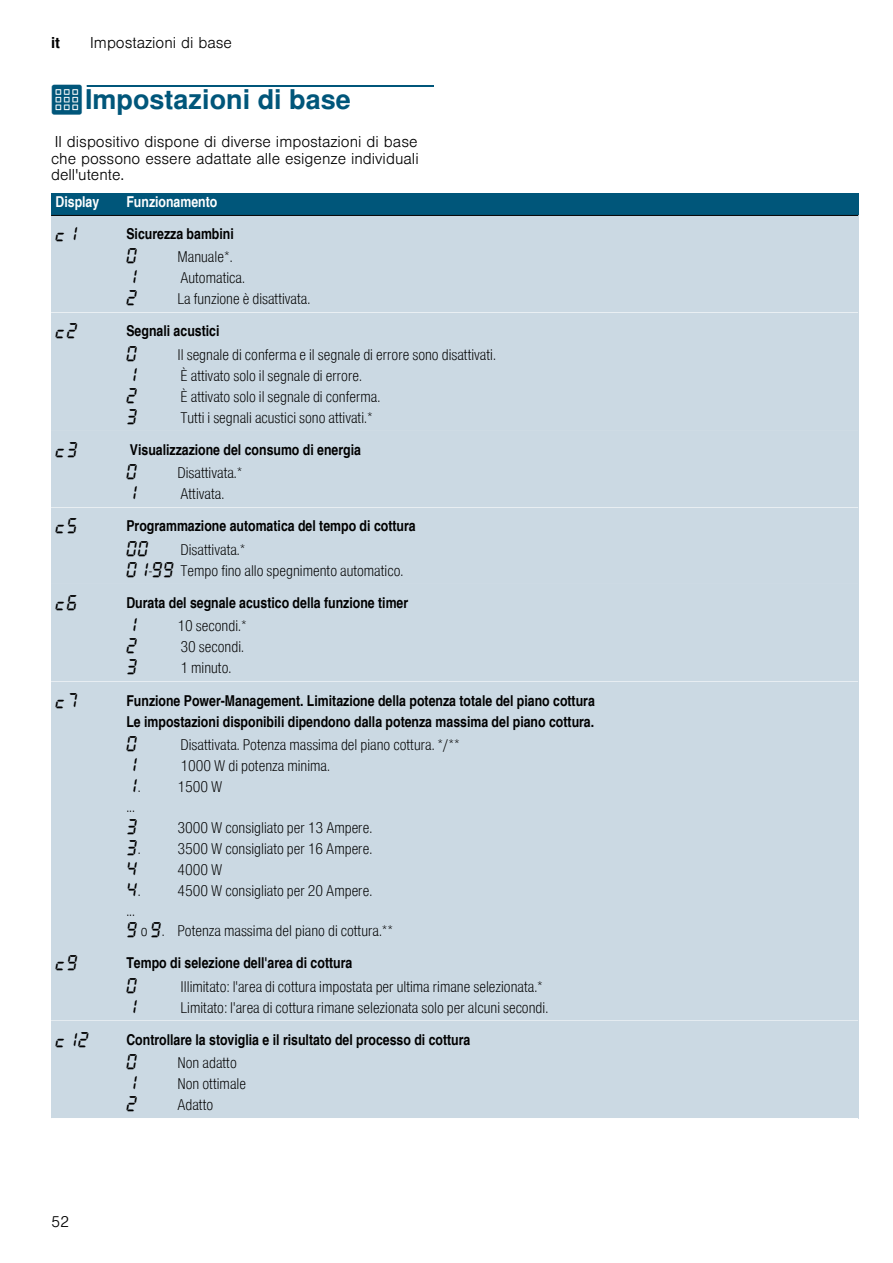
<style>
.page{position:relative;width:893px;height:1263px;background:#fff}
.page>*{position:absolute;margin:0;border:0;box-sizing:border-box;transform-origin:0 0}
.t1{font:700 27px "Nimbus San L";color:#00567a}
.t2{font:16.5px "BSH Symb All";color:#000}
.t3{font:15px/21px "Nimbus San L Lig Con";color:#000}
.t4{font:15px/21px "Nimbus San L Bol Con";color:#000}
.t5{font:300 15px/16.5px "Nimbus San L";color:#000;text-align:justify}
.t6{font:15px "Nimbus San L Bol Con";color:#fff}
.t7{font:700 15px "Nimbus San L";color:#000}
.s1{font-family:"BSH Symb PG2";font-weight:400}
.s2{font-family:"BSH Symb All";font-size:16.5px}
.s3{font-family:"Nimbus San L Lig Con";font-size:15px}
</style>
<div class="page">
<div style="left:87px;top:85px;width:347px;height:2px;border:1px solid #00567a"></div>
<div style="left:51px;top:193px;width:71px;height:22px;background:#00567a"></div>
<div style="left:122px;top:193px;width:736px;height:22px;background:#00567a"></div>
<div style="left:51px;top:215px;width:71px;height:98px;background:#cbd9e3"></div>
<div style="left:122px;top:215px;width:736px;height:32px;background:#cbd9e3"></div>
<div style="left:122px;top:247px;width:736px;height:66px;background:#cbd9e3"></div>
<hr style="left:51px;top:215px;width:807px;height:1px;background:#000">
<hr style="left:51px;top:312px;width:807px;height:1px;background:#fff">
<div style="left:51px;top:313px;width:71px;height:118px;background:#cbd9e3"></div>
<div style="left:122px;top:313px;width:736px;height:31px;background:#cbd9e3"></div>
<div style="left:122px;top:344px;width:736px;height:87px;background:#cbd9e3"></div>
<div style="left:51px;top:431px;width:71px;height:77px;background:#cbd9e3"></div>
<div style="left:122px;top:431px;width:736px;height:32px;background:#cbd9e3"></div>
<div style="left:122px;top:463px;width:736px;height:45px;background:#cbd9e3"></div>
<hr style="left:51px;top:507px;width:807px;height:1px;background:#fff">
<div style="left:51px;top:508px;width:71px;height:76px;background:#cbd9e3"></div>
<div style="left:122px;top:508px;width:736px;height:31px;background:#cbd9e3"></div>
<div style="left:122px;top:539px;width:736px;height:45px;background:#cbd9e3"></div>
<div style="left:51px;top:584px;width:71px;height:98px;background:#cbd9e3"></div>
<div style="left:122px;top:584px;width:736px;height:32px;background:#cbd9e3"></div>
<div style="left:122px;top:616px;width:736px;height:66px;background:#cbd9e3"></div>
<hr style="left:51px;top:681px;width:807px;height:1px;background:#fff">
<div style="left:51px;top:682px;width:71px;height:262px;background:#cbd9e3"></div>
<div style="left:122px;top:682px;width:736px;height:52px;background:#cbd9e3"></div>
<div style="left:122px;top:734px;width:736px;height:210px;background:#cbd9e3"></div>
<div style="left:51px;top:944px;width:71px;height:77px;background:#cbd9e3"></div>
<div style="left:122px;top:944px;width:736px;height:32px;background:#cbd9e3"></div>
<div style="left:122px;top:976px;width:736px;height:45px;background:#cbd9e3"></div>
<hr style="left:51px;top:1020px;width:807px;height:1px;background:#fff">
<div style="left:51px;top:1021px;width:71px;height:97px;background:#cbd9e3"></div>
<div style="left:122px;top:1021px;width:736px;height:31px;background:#cbd9e3"></div>
<div style="left:122px;top:1052px;width:736px;height:66px;background:#cbd9e3"></div>
<p class="t7" style="left:51px;top:34px;width:11px">it</p>
<p class="t5" style="left:90px;top:33px;width:143px">Impostazioni di base</p>
<h1 class="t1" style="left:51px;top:83px;width:301px"><span class="s1">Q</span>Impostazioni di base</h1>
<p class="t5" style="left:51px;top:132px;width:369px">Il dispositivo dispone di diverse impostazioni di base che possono essere adattate alle esigenze individuali dell'utente.</p>
<p class="t6" style="left:56px;top:193px;width:45px">Display</p>
<p class="t6" style="left:126px;top:193px;width:92px">Funzionamento</p>
<p class="t2" style="left:56px;top:225px;width:24px">™‚</p>
<p class="t4" style="left:126px;top:223px;width:109px">Sicurezza bambini</p>
<p class="t2" style="left:126px;top:247px;width:13px">‹</p>
<p class="t3" style="left:177px;top:246px;width:57px">Manuale*.</p>
<p class="t2" style="left:126px;top:268px;width:13px">‚</p>
<p class="t3" style="left:180px;top:267px;width:66px">Automatica.</p>
<p class="t2" style="left:126px;top:289px;width:13px">ƒ</p>
<p class="t3" style="left:177px;top:288px;width:134px">La funzione è disattivata.</p>
<p class="t2" style="left:56px;top:322px;width:24px">™ƒ</p>
<p class="t4" style="left:126px;top:320px;width:94px">Segnali acustici</p>
<p class="t2" style="left:126px;top:345px;width:13px">‹</p>
<p class="t3" style="left:177px;top:344px;width:320px">Il segnale di conferma e il segnale di errore sono disattivati.</p>
<p class="t2" style="left:126px;top:366px;width:13px">‚</p>
<p class="t3" style="left:180px;top:365px;width:183px">È attivato solo il segnale di errore.</p>
<p class="t2" style="left:126px;top:387px;width:13px">ƒ</p>
<p class="t3" style="left:180px;top:386px;width:201px">È attivato solo il segnale di conferma.</p>
<p class="t2" style="left:126px;top:408px;width:13px">„</p>
<p class="t3" style="left:180px;top:407px;width:194px">Tutti i segnali acustici sono attivati.*</p>
<p class="t2" style="left:56px;top:441px;width:24px">™„</p>
<p class="t4" style="left:130px;top:439px;width:233px">Visualizzazione del consumo di energia</p>
<p class="t2" style="left:126px;top:463px;width:13px">‹</p>
<p class="t3" style="left:177px;top:462px;width:66px">Disattivata.*</p>
<p class="t2" style="left:126px;top:484px;width:13px">‚</p>
<p class="t3" style="left:180px;top:483px;width:45px">Attivata.</p>
<p class="t2" style="left:56px;top:517px;width:24px">™†</p>
<p class="t4" style="left:126px;top:515px;width:291px">Programmazione automatica del tempo di cottura</p>
<p class="t2" style="left:126px;top:540px;width:24px">‹‹</p>
<p class="t3" style="left:126px;top:539px;width:278px;text-indent:54px">Disattivata.*<br><span class="s2">‹‚</span>-<span class="s2">ŠŠ</span> Tempo fino allo spegnimento automatico.</p>
<p class="t2" style="left:56px;top:594px;width:24px">™‡</p>
<p class="t4" style="left:126px;top:592px;width:283px">Durata del segnale acustico della funzione timer</p>
<p class="t2" style="left:126px;top:616px;width:13px">‚</p>
<p class="t3" style="left:177px;top:615px;width:71px">10 secondi.*</p>
<p class="t2" style="left:126px;top:637px;width:13px">ƒ</p>
<p class="t3" style="left:180px;top:636px;width:65px">30 secondi.</p>
<p class="t2" style="left:126px;top:658px;width:13px">„</p>
<p class="t3" style="left:180px;top:657px;width:52px">1 minuto.</p>
<p class="t2" style="left:56px;top:691px;width:24px">™ˆ</p>
<p class="t4" style="left:126px;top:689px;width:470px">Funzione Power-Management. Limitazione della potenza totale del piano cottura<br>Le impostazioni disponibili dipendono dalla potenza massima del piano cottura.</p>
<p class="t2" style="left:126px;top:735px;width:13px">‹</p>
<p class="t3" style="left:180px;top:734px;width:281px">Disattivata. Potenza massima del piano cottura. */**</p>
<p class="t2" style="left:126px;top:756px;width:13px">‚</p>
<p class="t3" style="left:180px;top:755px;width:151px">1000 W di potenza minima.</p>
<p class="t2" style="left:126px;top:777px;width:16px">‚<span class="s3">.</span></p>
<p class="t3" style="left:177px;top:776px;width:46px">1500 W</p>
<p class="t3" style="left:126px;top:796px;width:10px">...</p>
<p class="t2" style="left:126px;top:817px;width:13px">„</p>
<p class="t3" style="left:177px;top:816px;width:196px">3000 W consigliato per 13 Ampere.</p>
<p class="t2" style="left:126px;top:838px;width:16px">„<span class="s3">.</span></p>
<p class="t3" style="left:177px;top:837px;width:196px">3500 W consigliato per 16 Ampere.</p>
<p class="t2" style="left:126px;top:859px;width:13px">…</p>
<p class="t3" style="left:177px;top:858px;width:46px">4000 W</p>
<p class="t2" style="left:126px;top:880px;width:16px">…<span class="s3">.</span></p>
<p class="t3" style="left:177px;top:879px;width:196px">4500 W consigliato per 20 Ampere.</p>
<p class="t3" style="left:126px;top:899px;width:268px;line-height:20.5px">...<br><span class="s2">Š</span> o <span class="s2">Š</span>. Potenza massima del piano di cottura.**</p>
<p class="t2" style="left:56px;top:954px;width:24px">™Š</p>
<p class="t4" style="left:126px;top:952px;width:227px">Tempo di selezione dell'area di cottura</p>
<p class="t2" style="left:126px;top:976px;width:13px">‹</p>
<p class="t3" style="left:180px;top:975px;width:364px">Illimitato: l'area di cottura impostata per ultima rimane selezionata.*</p>
<p class="t2" style="left:126px;top:997px;width:13px">‚</p>
<p class="t3" style="left:180px;top:996px;width:369px">Limitato: l'area di cottura rimane selezionata solo per alcuni secondi.</p>
<p class="t2" style="left:56px;top:1030px;width:35px">™‚ƒ</p>
<p class="t4" style="left:126px;top:1028px;width:345px">Controllare la stoviglia e il risultato del processo di cottura</p>
<p class="t2" style="left:126px;top:1053px;width:13px">‹</p>
<p class="t3" style="left:177px;top:1052px;width:61px">Non adatto</p>
<p class="t2" style="left:126px;top:1074px;width:13px">‚</p>
<p class="t3" style="left:177px;top:1073px;width:70px">Non ottimale</p>
<p class="t2" style="left:126px;top:1095px;width:13px">ƒ</p>
<p class="t3" style="left:177px;top:1094px;width:37px">Adatto</p>
<p class="t5" style="left:51px;top:1212px;width:20px">52</p>
</div>
